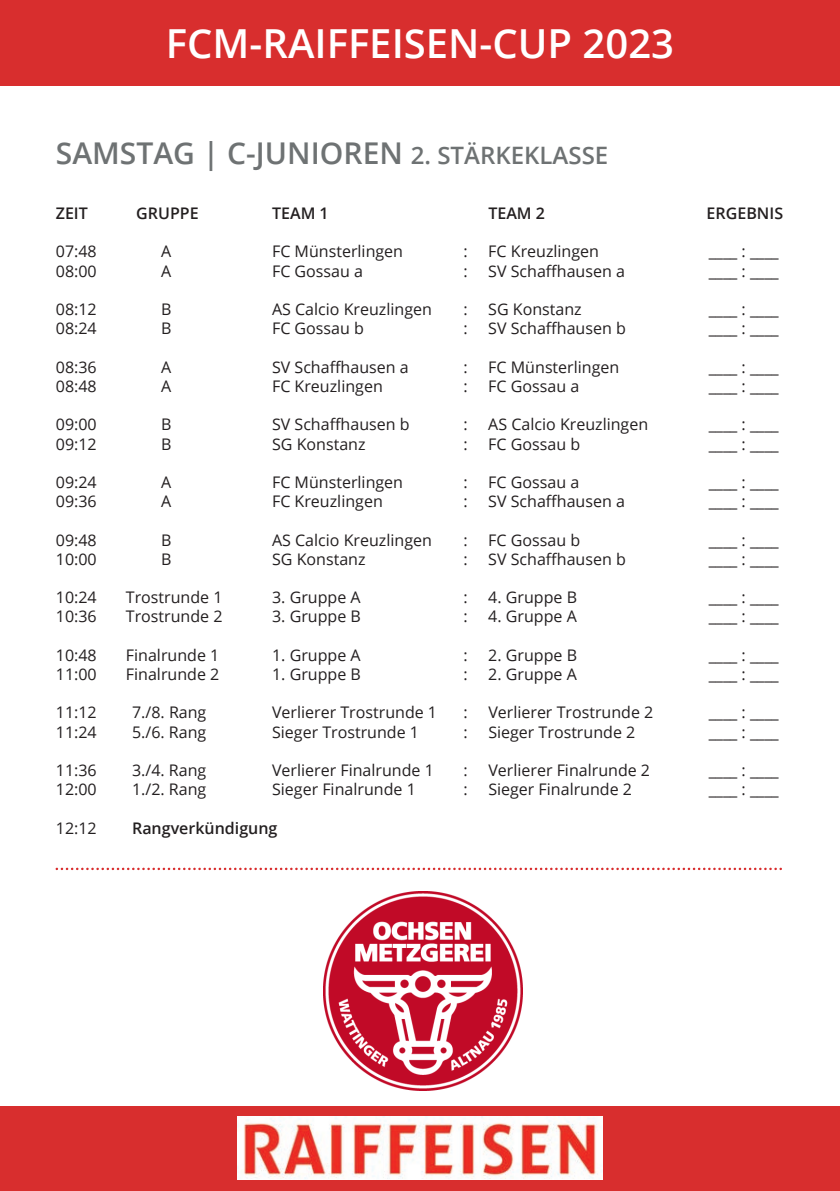
<style>
.page{position:relative;width:840px;height:1191px;background:#fff}
.page>*{position:absolute;margin:0;border:0;box-sizing:border-box;transform-origin:0 0}
.t1{font:600 40px "Open Sans";color:#fff}
.t2{font:600 30px "Open Sans";color:#6e7273}
.t3{font:16px/19.2px "Open Sans";color:#231f20}
.t4{font:600 16px "Open Sans";color:#231f20}
.s1{font-size:24px}
</style>
<div class="page">
<img style="left:323px;top:892px;width:199px;height:198px">
<div style="left:0;top:1106px;width:839px;height:85px;background:#d82e2e"></div>
<img style="left:237px;top:1116px;width:365px;height:63px">
<div style="left:0;top:0;width:839px;height:85px;background:#d82e2e"></div>
<svg style="left:57px;top:867px;width:725px;height:3px"></svg>
<h1 class="t1" style="left:166px;top:16px;width:509px">FCM-RAIFFEISEN-CUP 2023</h1>
<h2 class="t2" style="left:56px;top:132px;width:553px">SAMSTAG | C-JUNIOREN <span class="s1">2. STÄRKEKLASSE</span></h2>
<p class="t4" style="left:56px;top:202px;width:34px">ZEIT</p>
<p class="t4" style="left:136px;top:202px;width:64px">GRUPPE</p>
<p class="t4" style="left:272px;top:202px;width:58px">TEAM 1</p>
<p class="t4" style="left:488px;top:202px;width:58px">TEAM 2</p>
<p class="t4" style="left:706px;top:202px;width:78px">ERGEBNIS</p>
<p class="t3" style="left:56px;top:242px;width:42px">07:48</p>
<p class="t3" style="left:161px;top:242px;width:12px">A</p>
<p class="t3" style="left:272px;top:242px;width:132px">FC Münsterlingen</p>
<p class="t3" style="left:488px;top:242px;width:112px">FC Kreuzlingen</p>
<p class="t3" style="left:708px;top:242px;width:71px">____ : ____</p>
<p class="t3" style="left:56px;top:261px;width:42px">08:00</p>
<p class="t3" style="left:161px;top:261px;width:12px">A</p>
<p class="t3" style="left:272px;top:261px;width:92px">FC Gossau a</p>
<p class="t3" style="left:488px;top:261px;width:138px">SV Schaffhausen a</p>
<p class="t3" style="left:708px;top:261px;width:71px">____ : ____</p>
<p class="t3" style="left:56px;top:299px;width:42px">08:12</p>
<p class="t3" style="left:161px;top:299px;width:12px">B</p>
<p class="t3" style="left:272px;top:299px;width:161px">AS Calcio Kreuzlingen</p>
<p class="t3" style="left:488px;top:299px;width:95px">SG Konstanz</p>
<p class="t3" style="left:708px;top:299px;width:71px">____ : ____</p>
<p class="t3" style="left:56px;top:318px;width:42px">08:24</p>
<p class="t3" style="left:161px;top:318px;width:12px">B</p>
<p class="t3" style="left:272px;top:318px;width:93px">FC Gossau b</p>
<p class="t3" style="left:488px;top:318px;width:139px">SV Schaffhausen b</p>
<p class="t3" style="left:708px;top:318px;width:71px">____ : ____</p>
<p class="t3" style="left:56px;top:357px;width:42px">08:36</p>
<p class="t3" style="left:161px;top:357px;width:12px">A</p>
<p class="t3" style="left:272px;top:357px;width:138px">SV Schaffhausen a</p>
<p class="t3" style="left:488px;top:357px;width:132px">FC Münsterlingen</p>
<p class="t3" style="left:708px;top:357px;width:71px">____ : ____</p>
<p class="t3" style="left:56px;top:376px;width:42px">08:48</p>
<p class="t3" style="left:161px;top:376px;width:12px">A</p>
<p class="t3" style="left:272px;top:376px;width:112px">FC Kreuzlingen</p>
<p class="t3" style="left:488px;top:376px;width:92px">FC Gossau a</p>
<p class="t3" style="left:708px;top:376px;width:71px">____ : ____</p>
<p class="t3" style="left:56px;top:414px;width:42px">09:00</p>
<p class="t3" style="left:161px;top:414px;width:12px">B</p>
<p class="t3" style="left:272px;top:414px;width:139px">SV Schaffhausen b</p>
<p class="t3" style="left:488px;top:414px;width:161px">AS Calcio Kreuzlingen</p>
<p class="t3" style="left:708px;top:414px;width:71px">____ : ____</p>
<p class="t3" style="left:56px;top:434px;width:42px">09:12</p>
<p class="t3" style="left:161px;top:434px;width:12px">B</p>
<p class="t3" style="left:272px;top:434px;width:95px">SG Konstanz</p>
<p class="t3" style="left:488px;top:434px;width:93px">FC Gossau b</p>
<p class="t3" style="left:708px;top:434px;width:71px">____ : ____</p>
<p class="t3" style="left:56px;top:472px;width:42px">09:24</p>
<p class="t3" style="left:161px;top:472px;width:12px">A</p>
<p class="t3" style="left:272px;top:472px;width:132px">FC Münsterlingen</p>
<p class="t3" style="left:488px;top:472px;width:92px">FC Gossau a</p>
<p class="t3" style="left:708px;top:472px;width:71px">____ : ____</p>
<p class="t3" style="left:56px;top:491px;width:42px">09:36</p>
<p class="t3" style="left:161px;top:491px;width:12px">A</p>
<p class="t3" style="left:272px;top:491px;width:112px">FC Kreuzlingen</p>
<p class="t3" style="left:488px;top:491px;width:138px">SV Schaffhausen a</p>
<p class="t3" style="left:708px;top:491px;width:71px">____ : ____</p>
<p class="t3" style="left:56px;top:530px;width:42px">09:48</p>
<p class="t3" style="left:161px;top:530px;width:12px">B</p>
<p class="t3" style="left:272px;top:530px;width:161px">AS Calcio Kreuzlingen</p>
<p class="t3" style="left:488px;top:530px;width:93px">FC Gossau b</p>
<p class="t3" style="left:708px;top:530px;width:71px">____ : ____</p>
<p class="t3" style="left:56px;top:549px;width:42px">10:00</p>
<p class="t3" style="left:161px;top:549px;width:12px">B</p>
<p class="t3" style="left:272px;top:549px;width:95px">SG Konstanz</p>
<p class="t3" style="left:488px;top:549px;width:139px">SV Schaffhausen b</p>
<p class="t3" style="left:708px;top:549px;width:71px">____ : ____</p>
<p class="t3" style="left:56px;top:587px;width:42px">10:24</p>
<p class="t3" style="left:126px;top:587px;width:98px">Trostrunde 1</p>
<p class="t3" style="left:272px;top:587px;width:90px">3. Gruppe A</p>
<p class="t3" style="left:488px;top:587px;width:90px">4. Gruppe B</p>
<p class="t3" style="left:708px;top:587px;width:71px">____ : ____</p>
<p class="t3" style="left:56px;top:606px;width:42px">10:36</p>
<p class="t3" style="left:126px;top:606px;width:98px">Trostrunde 2</p>
<p class="t3" style="left:272px;top:606px;width:90px">3. Gruppe B</p>
<p class="t3" style="left:488px;top:606px;width:90px">4. Gruppe A</p>
<p class="t3" style="left:708px;top:606px;width:71px">____ : ____</p>
<p class="t3" style="left:56px;top:645px;width:42px">10:48</p>
<p class="t3" style="left:126px;top:645px;width:95px">Finalrunde 1</p>
<p class="t3" style="left:272px;top:645px;width:90px">1. Gruppe A</p>
<p class="t3" style="left:488px;top:645px;width:90px">2. Gruppe B</p>
<p class="t3" style="left:708px;top:645px;width:71px">____ : ____</p>
<p class="t3" style="left:56px;top:664px;width:42px">11:00</p>
<p class="t3" style="left:126px;top:664px;width:95px">Finalrunde 2</p>
<p class="t3" style="left:272px;top:664px;width:90px">1. Gruppe B</p>
<p class="t3" style="left:488px;top:664px;width:90px">2. Gruppe A</p>
<p class="t3" style="left:708px;top:664px;width:71px">____ : ____</p>
<p class="t3" style="left:56px;top:702px;width:42px">11:12</p>
<p class="t3" style="left:132px;top:702px;width:76px">7./8. Rang</p>
<p class="t3" style="left:272px;top:702px;width:166px">Verlierer Trostrunde 1</p>
<p class="t3" style="left:488px;top:702px;width:166px">Verlierer Trostrunde 2</p>
<p class="t3" style="left:708px;top:702px;width:71px">____ : ____</p>
<p class="t3" style="left:56px;top:722px;width:42px">11:24</p>
<p class="t3" style="left:132px;top:722px;width:76px">5./6. Rang</p>
<p class="t3" style="left:272px;top:722px;width:148px">Sieger Trostrunde 1</p>
<p class="t3" style="left:488px;top:722px;width:148px">Sieger Trostrunde 2</p>
<p class="t3" style="left:708px;top:722px;width:71px">____ : ____</p>
<p class="t3" style="left:56px;top:760px;width:42px">11:36</p>
<p class="t3" style="left:132px;top:760px;width:76px">3./4. Rang</p>
<p class="t3" style="left:272px;top:760px;width:163px">Verlierer Finalrunde 1</p>
<p class="t3" style="left:488px;top:760px;width:163px">Verlierer Finalrunde 2</p>
<p class="t3" style="left:708px;top:760px;width:71px">____ : ____</p>
<p class="t3" style="left:56px;top:779px;width:42px">12:00</p>
<p class="t3" style="left:132px;top:779px;width:76px">1./2. Rang</p>
<p class="t3" style="left:272px;top:779px;width:145px">Sieger Finalrunde 1</p>
<p class="t3" style="left:488px;top:779px;width:145px">Sieger Finalrunde 2</p>
<p class="t3" style="left:708px;top:779px;width:71px">____ : ____</p>
<p class="t3" style="left:56px;top:818px;width:42px">12:12</p>
<p class="t4" style="left:132px;top:817px;width:147px">Rangverkündigung</p>
<p class="t3" style="left:463px;top:242px;width:6px">: :</p>
<p class="t3" style="left:463px;top:299px;width:6px">: :</p>
<p class="t3" style="left:463px;top:357px;width:6px">: :</p>
<p class="t3" style="left:463px;top:414px;width:6px">: :</p>
<p class="t3" style="left:463px;top:472px;width:6px">: :</p>
<p class="t3" style="left:463px;top:530px;width:6px">: :</p>
<p class="t3" style="left:463px;top:587px;width:6px">: :</p>
<p class="t3" style="left:463px;top:645px;width:6px">: :</p>
<p class="t3" style="left:463px;top:702px;width:6px">: :</p>
<p class="t3" style="left:463px;top:760px;width:6px">: :</p>
</div>
